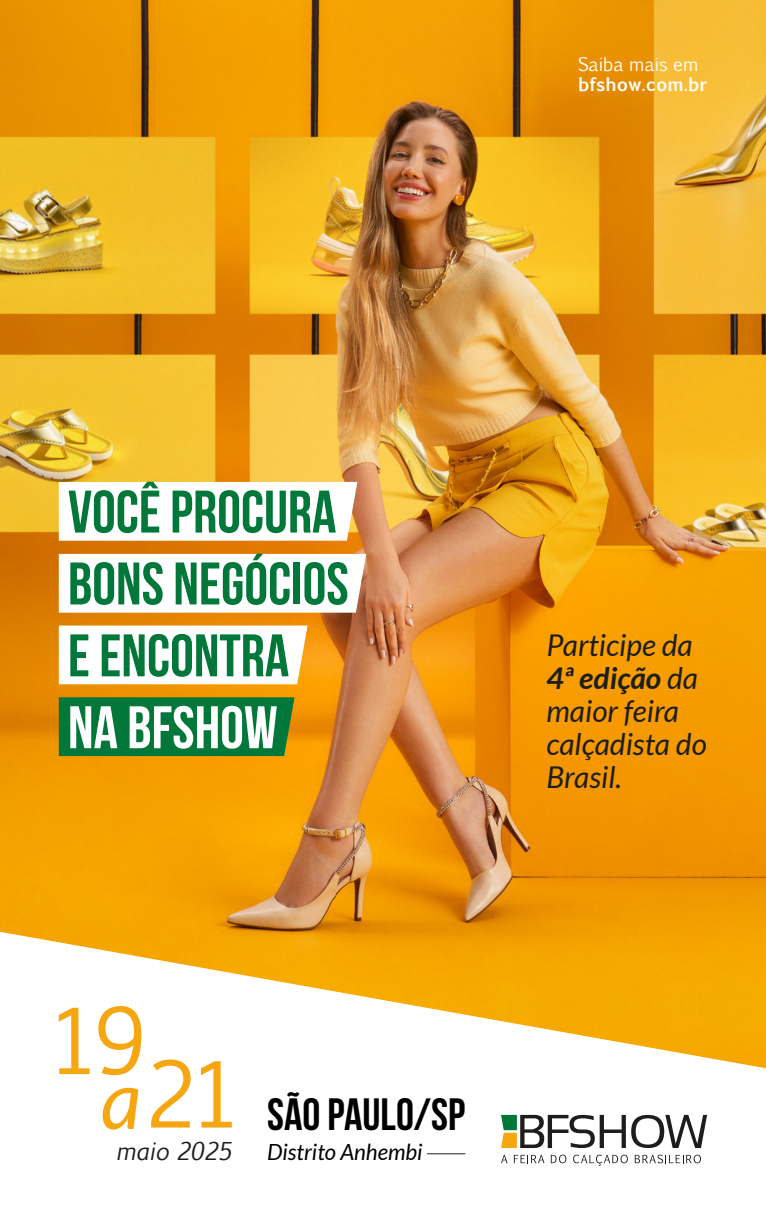
<style>
.page{position:relative;width:766px;height:1225px;background:#fff}
.page>*{position:absolute;margin:0;border:0;box-sizing:border-box;transform-origin:0 0}
.t1{font:86.55px "Euphemia CAS";color:#f6a611}
.t2{font:700 59.85px/71.8px "Bebas Neue";color:#017739}
.t3{font:700 59.85px "Bebas Neue";color:#fff}
.t4{font:700 45.3px "Bebas Neue";color:#000}
.t5{font:italic 30px/33px "Lato";color:#1d1d1b}
.t6{font:italic 23.4px "Euphemia UCAS";color:#1d1e1c}
.t7{font:italic 22.2px "Lato";color:#000}
.t8{font:700 18px "Euphemia UCAS";color:#fff}
.t9{font:18px "Euphemia CAS";color:#fff}
.s1{font-weight:700}
.s2{font-family:"Lato";font-style:italic;font-size:80.25px}
</style>
<div class="page">
<img style="left:0;top:0;width:765px;height:931px">
<svg style="left:0;top:931px;width:765px;height:233px"></svg>
<hr style="left:427px;top:1153px;width:38px;height:1px;background:#1d1e1c">
<svg style="left:501px;top:1154px;width:6px;height:9px"></svg>
<svg style="left:513px;top:1154px;width:31px;height:9px"></svg>
<svg style="left:550px;top:1154px;width:16px;height:9px"></svg>
<svg style="left:573px;top:1154px;width:54px;height:12px"></svg>
<svg style="left:634px;top:1154px;width:66px;height:9px"></svg>
<svg style="left:631px;top:1115px;width:75px;height:33px"></svg>
<svg style="left:501px;top:1114px;width:124px;height:34px"></svg>
<svg style="left:59px;top:482px;width:298px;height:58px"></svg>
<svg style="left:59px;top:554px;width:307px;height:58px"></svg>
<div style="left:59px;top:697px;width:235px;height:59px;background:#017739"></div>
<svg style="left:59px;top:625px;width:248px;height:59px"></svg>
<p class="t9" style="left:578px;top:51px;width:122px">Saiba mais em</p>
<p class="t8" style="left:578px;top:70px;width:131px">bfshow.com.br</p>
<h2 class="t2" style="left:68px;top:475px;width:282px">VOCÊ PROCURA<br>BONS NEGÓCIOS<br>E ENCONTRA</h2>
<h2 class="t3" style="left:68px;top:694px;width:211px">NA BFSHOW</h2>
<p class="t5" style="left:546px;top:629px;width:162px">Participe da<br><span class="s1">4ª edição</span> da maior feira calçadista do<br>Brasil.</p>
<h1 class="t1" style="left:49px;top:979px;width:98px">19</h1>
<h1 class="t1" style="left:101px;top:1032px;width:142px"><span class="s2">a</span>21</h1>
<p class="t6" style="left:116px;top:1134px;width:117px">maio 2025</p>
<h3 class="t4" style="left:267px;top:1089px;width:199px">SÃO PAULO/SP</h3>
<p class="t7" style="left:267px;top:1139px;width:157px">Distrito Anhembi</p>
</div>
